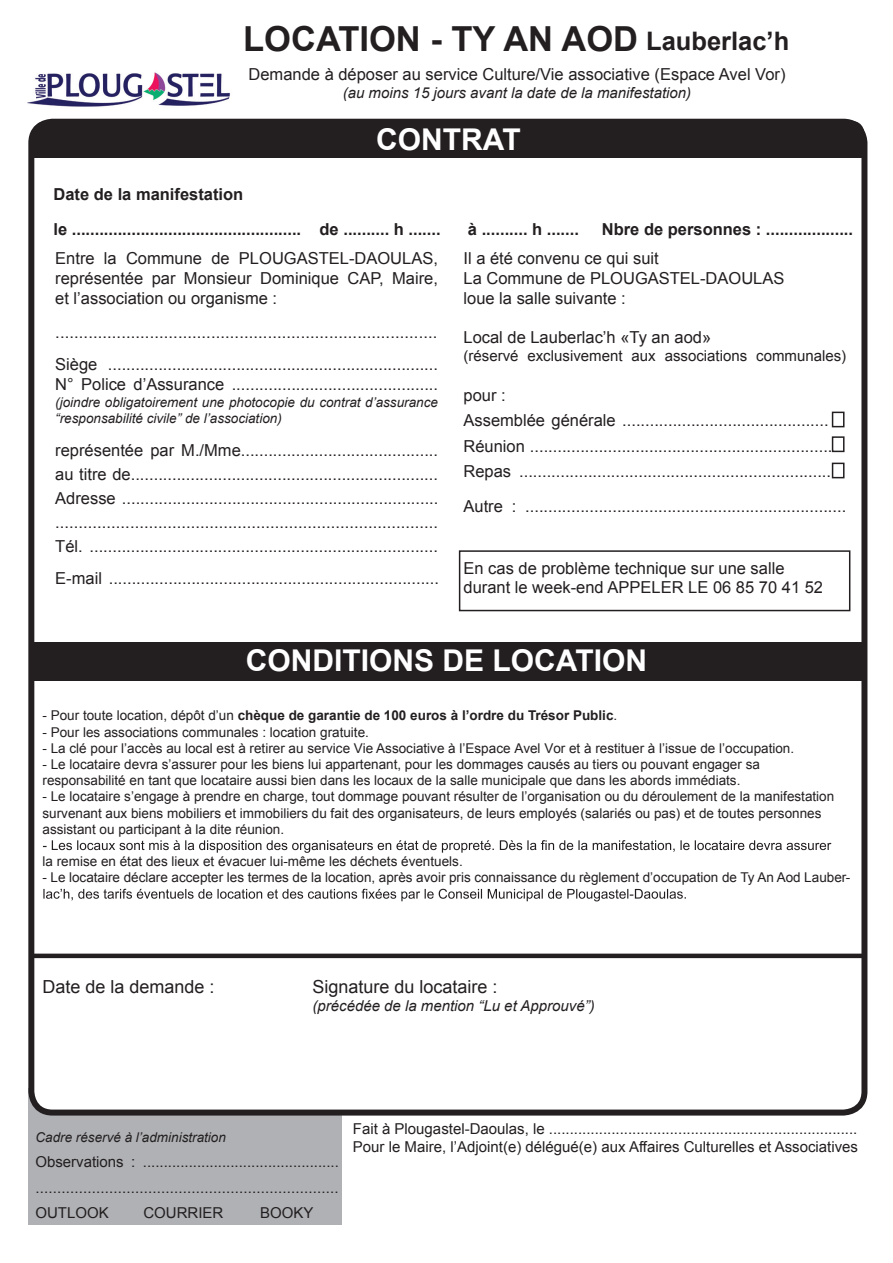
<style>
.page{position:relative;width:893px;height:1263px;background:#fff}
.page>*{position:absolute;margin:0;border:0;box-sizing:border-box;transform-origin:0 0}
.t1{font:700 34.5px "Arial";color:#231f20}
.t2{font:700 30px "Arial";color:#fff}
.t3{font:18px "Arial";color:#231f20}
.t4{font:16.5px/19.8px "Arial";color:#231f20}
.t5{font:700 16.5px/34.5px "Arial";color:#231f20}
.t6{font:15px/25.5px "Arial";color:#231f20;text-align:justify}
.t7{font:italic 15px "Arial";color:#231f20}
.t8{font:13.5px/16.2px "Arial";color:#231f20}
.t9{font:italic 13.5px/16.5px "Arial";color:#231f20}
.t10{font:700 13.5px "Arial";color:#231f20}
.s1{font-size:25.5px}
.s2{font-weight:400}
</style>
<div class="page">
<div style="left:28px;top:1088px;width:314px;height:136px;background:#b0b1b5"></div>
<div style="left:31px;top:122px;width:833px;height:990px;background:#fff;border-radius:21px"></div>
<div style="left:28px;top:119px;width:839px;height:996px;border:6px solid #231f20;border-radius:21px"></div>
<div style="left:33px;top:121px;width:832px;height:31px;background:#231f20;border-radius:14px"></div>
<div style="left:32px;top:137px;width:831px;height:20px;background:#231f20"></div>
<svg style="left:43px;top:840px;width:788px;height:13px"></svg>
<svg style="left:43px;top:889px;width:643px;height:12px"></svg>
<div style="left:30px;top:642px;width:832px;height:38px;background:#231f20"></div>
<hr style="left:31px;top:954px;width:834px;height:4px;background:#231f20">
<div style="left:459px;top:550px;width:391px;height:61px;border:2px solid #231f20"></div>
<img style="left:28px;top:72px;width:202px;height:35px">
<div style="left:832px;top:412px;width:12px;height:15px;background:#fff;border:2px solid #231f20"></div>
<div style="left:832px;top:436px;width:12px;height:16px;background:#fff;border:2px solid #231f20"></div>
<div style="left:832px;top:463px;width:12px;height:15px;background:#fff;border:2px solid #231f20"></div>
<h1 class="t1" style="left:243px;top:16px;width:548px">LOCATION - TY AN AOD <span class="s1">Lauberlac’h</span></h1>
<p class="t4" style="left:249px;top:64px;width:538px">Demande à déposer au service Culture/Vie associative (Espace Avel Vor)</p>
<p class="t7" style="left:343px;top:83px;width:350px">(au moins 15 jours avant la date de la manifestation)</p>
<h2 class="t2" style="left:376px;top:119px;width:146px">CONTRAT</h2>
<p class="t5" style="left:54px;top:178px;width:389px">Date de la manifestation<br>le .................................................. de .......... h .......</p>
<p class="t4" style="left:55px;top:248px;width:384px;text-align:justify">Entre la Commune de PLOUGASTEL-DAOULAS, représentée par Monsieur Dominique CAP, Maire, et l’association ou organisme :</p>
<p class="t4" style="left:55px;top:316px;width:384px;line-height:32.4px">.................................................................................<br>Siège ........................................................................</p>
<p class="t4" style="left:55px;top:375px;width:384px">N° Police d’Assurance .............................................</p>
<p class="t9" style="left:55px;top:394px;width:384px">(joindre obligatoirement une photocopie du contrat d’assurance “responsabilité civile” de l’association)</p>
<p class="t4" style="left:55px;top:439px;width:385px;line-height:24px;text-align:justify">représentée par M./Mme........................................... au titre de...................................................................<br>Adresse ..................................................................... ..................................................................................<br>Tél. ............................................................................</p>
<p class="t4" style="left:55px;top:568px;width:385px">E-mail ........................................................................</p>
<p class="t5" style="left:468px;top:212px;width:112px">à .......... h .......</p>
<p class="t5" style="left:602px;top:212px;width:253px">Nbre de personnes : ...................</p>
<p class="t4" style="left:463px;top:248px;width:322px">Il a été convenu ce qui suit<br>La Commune de PLOUGASTEL-DAOULAS loue la salle suivante :</p>
<p class="t4" style="left:463px;top:328px;width:249px">Local de Lauberlac’h «Ty an aod»</p>
<p class="t6" style="left:463px;top:343px;width:384px">(réservé exclusivement aux associations communales)</p>
<p class="t4" style="left:463px;top:382px;width:370px;line-height:25.5px">pour :<br>Assemblée générale .............................................<br>Réunion ..................................................................<br>Repas ....................................................................</p>
<p class="t4" style="left:463px;top:496px;width:384px">Autre : ......................................................................</p>
<p class="t4" style="left:463px;top:558px;width:361px">En cas de problème technique sur une salle durant le week-end APPELER LE 06 85 70 41 52</p>
<h2 class="t2" style="left:246px;top:641px;width:403px">CONDITIONS DE LOCATION</h2>
<p class="t10" style="left:43px;top:707px;width:576px"><span class="s2">- Pour toute location, dépôt d’un</span> chèque de garantie de 100 euros à l’ordre du Trésor Public<span class="s2">.</span></p>
<p class="t8" style="left:43px;top:724px;width:328px">- Pour les associations communales : location gratuite.</p>
<p class="t8" style="left:43px;top:740px;width:753px">- La clé pour l’accès au local est à retirer au service Vie Associative à l’Espace Avel Vor et à restituer à l’issue de l’occupation.</p>
<p class="t8" style="left:43px;top:756px;width:719px">- Le locataire devra s’assurer pour les biens lui appartenant, pour les dommages causés au tiers ou pouvant engager sa responsabilité en tant que locataire aussi bien dans les locaux de la salle municipale que dans les abords immédiats.</p>
<p class="t8" style="left:43px;top:789px;width:793px">- Le locataire s’engage à prendre en charge, tout dommage pouvant résulter de l’organisation ou du déroulement de la manifestation survenant aux biens mobiliers et immobiliers du fait des organisateurs, de leurs employés (salariés ou pas) et de toutes personnes assistant ou participant à la dite réunion.</p>
<p class="t8" style="left:43px;top:853px;width:422px">la remise en état des lieux et évacuer lui-même les déchets éventuels.</p>
<p class="t8" style="left:43px;top:870px;width:809px">- Le locataire déclare accepter les termes de la location, après avoir pris connaissance du règlement d’occupation de Ty An Aod Lauber-</p>
<p class="t3" style="left:43px;top:975px;width:174px">Date de la demande :</p>
<p class="t3" style="left:313px;top:975px;width:187px">Signature du locataire :</p>
<p class="t7" style="left:313px;top:996px;width:284px">(précédée de la mention “Lu et Approuvé”)</p>
<p class="t9" style="left:35px;top:1129px;width:192px">Cadre réservé à l’administration</p>
<p class="t6" style="left:35px;top:1149px;width:305px">Observations : ............................................... ......................................................................<br>OUTLOOK</p>
<p class="t6" style="left:143px;top:1200px;width:81px">COURRIER</p>
<p class="t6" style="left:260px;top:1200px;width:55px">BOOKY</p>
<p class="t6" style="left:353px;top:1120px;width:507px;line-height:18px">Fait à Plougastel-Daoulas, le ..........................................................................<br>Pour le Maire, l’Adjoint(e) délégué(e) aux Affaires Culturelles et Associatives</p>
</div>
